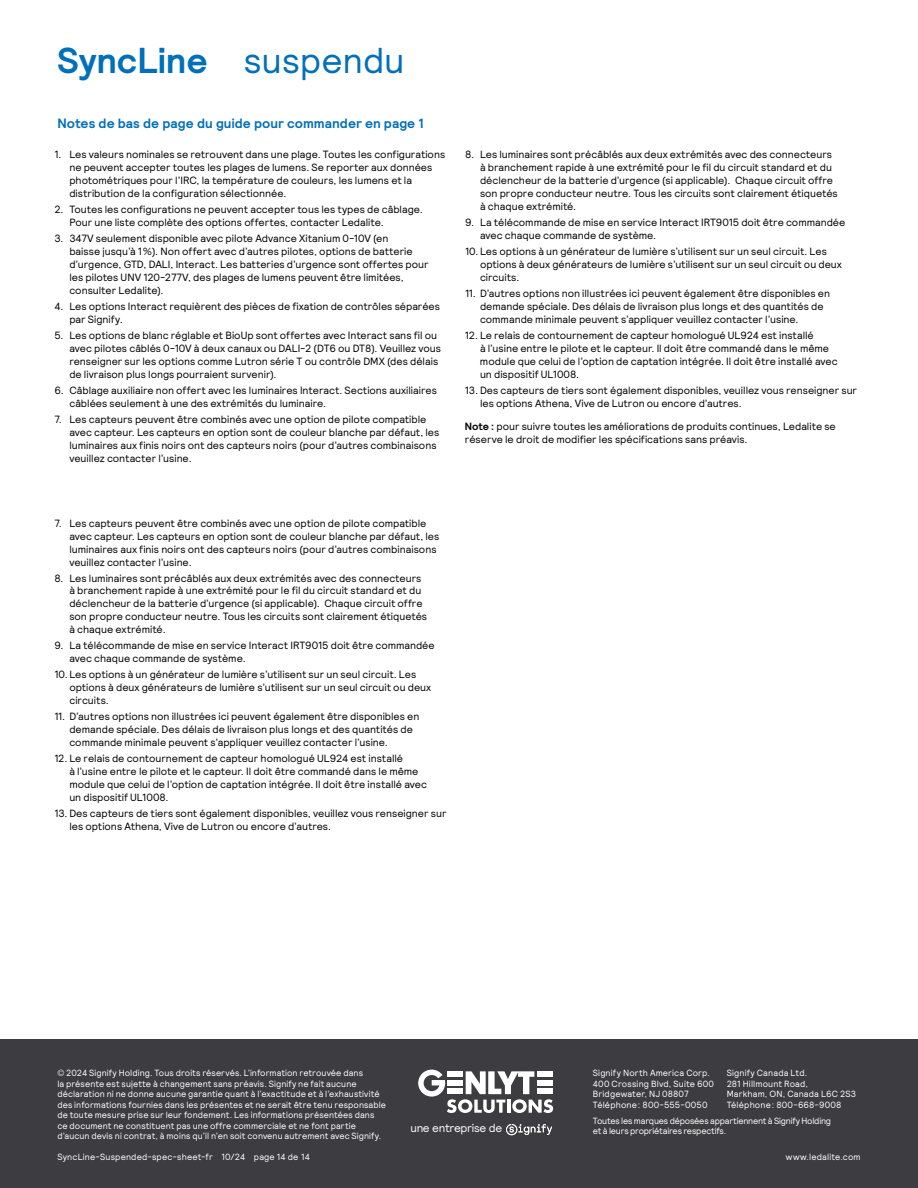
<style>
.page{position:relative;width:918px;height:1188px;background:#fff}
.page>*{position:absolute;margin:0;border:0;box-sizing:border-box;transform-origin:0 0}
.t1{font:700 36px "Signify Relative";color:#0070ba}
.t2{font:700 13.5px "Signify Relative";letter-spacing:.005em;color:#0070ba}
.t3{font:11.55px "Signify Relative";letter-spacing:-.03em;color:#fff}
.t4{font:10.5px/13px "Signify Relative";color:#000}
.t5{font:9px/10.5px "Signify Relative";letter-spacing:.01em;color:#fff}
.t6{font:9px/10.5px "Signify Relative";letter-spacing:-.02em;color:#fff}
.s1{font-weight:400}
.s2{font-weight:700}
</style>
<div class="page">
<div style="left:0;top:1040px;width:918px;height:148px;background:#3c3c41"></div>
<svg style="left:418px;top:1070px;width:135px;height:43px"></svg>
<svg style="left:506px;top:1124px;width:46px;height:11px"></svg>
<h1 class="t1" style="left:57px;top:37px;width:349px">SyncLine <span class="s1">suspendu</span></h1>
<p class="t2" style="left:57px;top:115px;width:368px">Notes de bas de page du guide pour commander en page 1</p>
<p class="t4" style="left:69px;top:148px;width:377px;text-indent:-15px">1. Les valeurs nominales se retrouvent dans une plage. Toutes les configurations ne peuvent accepter toutes les plages de lumens. Se reporter aux données photométriques pour l’IRC, la température de couleurs, les lumens et la distribution de la configuration sélectionnée.</p>
<p class="t4" style="left:69px;top:203px;width:355px;text-indent:-15px">2. Toutes les configurations ne peuvent accepter tous les types de câblage.<br>Pour une liste complète des options offertes, contacter Ledalite.</p>
<p class="t4" style="left:69px;top:231px;width:361px;text-indent:-15px">3. 347V seulement disponible avec pilote Advance Xitanium 0-10V (en<br>baisse jusqu’à 1%). Non offert avec d’autres pilotes, options de batterie d’urgence, GTD, DALI, Interact. Les batteries d’urgence sont offertes pour les pilotes UNV 120-277V, des plages de lumens peuvent être limitées, consulter Ledalite).</p>
<p class="t4" style="left:69px;top:299px;width:372px;text-indent:-15px">4. Les options Interact requièrent des pièces de fixation de contrôles séparées par Signify.</p>
<p class="t4" style="left:69px;top:328px;width:373px;text-indent:-15px">5. Les options de blanc réglable et BioUp sont offertes avec Interact sans fil ou avec pilotes câblés 0-10V à deux canaux ou DALI-2 (DT6 ou DT8). Veuillez vous renseigner sur les options comme Lutron série T ou contrôle DMX (des délais de livraison plus longs pourraient survenir).</p>
<p class="t4" style="left:69px;top:383px;width:369px;text-indent:-15px">6. Câblage auxiliaire non offert avec les luminaires Interact. Sections auxiliaires câblées seulement à une des extrémités du luminaire.</p>
<p class="t4" style="left:69px;top:412px;width:372px;text-indent:-15px">7. Les capteurs peuvent être combinés avec une option de pilote compatible avec capteur. Les capteurs en option sont de couleur blanche par défaut, les luminaires aux finis noirs ont des capteurs noirs (pour d’autres combinaisons veuillez contacter l’usine.</p>
<p class="t4" style="left:480px;top:148px;width:359px;text-indent:-15px">8. Les luminaires sont précâblés aux deux extrémités avec des connecteurs à branchement rapide à une extrémité pour le fil du circuit standard et du déclencheur de la batterie d’urgence (si applicable). Chaque circuit offre son propre conducteur neutre. Tous les circuits sont clairement étiquetés à chaque extrémité.</p>
<p class="t4" style="left:480px;top:216px;width:367px;text-indent:-15px">9. La télécommande de mise en service Interact IRT9015 doit être commandée avec chaque commande de système.</p>
<p class="t4" style="left:480px;top:244px;width:364px;text-indent:-15px">10.Les options à un générateur de lumière s’utilisent sur un seul circuit. Les options à deux générateurs de lumière s’utilisent sur un seul circuit ou deux circuits.</p>
<p class="t4" style="left:480px;top:286px;width:352px;text-indent:-15px">11. D’autres options non illustrées ici peuvent également être disponibles en demande spéciale. Des délais de livraison plus longs et des quantités de commande minimale peuvent s’appliquer veuillez contacter l’usine.</p>
<p class="t4" style="left:480px;top:328px;width:359px;text-indent:-15px">12. Le relais de contournement de capteur homologué UL924 est installé<br>à l’usine entre le pilote et le capteur. Il doit être commandé dans le même module que celui de l’option de captation intégrée. Il doit être installé avec un dispositif UL1008.</p>
<p class="t4" style="left:480px;top:383px;width:379px;text-indent:-15px">13. Des capteurs de tiers sont également disponibles, veuillez vous renseigner sur les options Athena, Vive de Lutron ou encore d’autres.</p>
<p class="t4" style="left:465px;top:420px;width:372px"><span class="s2">Note :</span> pour suivre toutes les améliorations de produits continues, Ledalite se réserve le droit de modifier les spécifications sans préavis.</p>
<p class="t4" style="left:69px;top:516px;width:372px;text-indent:-15px">7. Les capteurs peuvent être combinés avec une option de pilote compatible avec capteur. Les capteurs en option sont de couleur blanche par défaut, les luminaires aux finis noirs ont des capteurs noirs (pour d’autres combinaisons veuillez contacter l’usine.</p>
<p class="t4" style="left:69px;top:571px;width:359px;text-indent:-15px">8. Les luminaires sont précâblés aux deux extrémités avec des connecteurs à branchement rapide à une extrémité pour le fil du circuit standard et du déclencheur de la batterie d’urgence (si applicable). Chaque circuit offre son propre conducteur neutre. Tous les circuits sont clairement étiquetés à chaque extrémité.</p>
<p class="t4" style="left:69px;top:639px;width:367px;text-indent:-15px">9. La télécommande de mise en service Interact IRT9015 doit être commandée avec chaque commande de système.</p>
<p class="t4" style="left:69px;top:668px;width:364px;text-indent:-15px">10.Les options à un générateur de lumière s’utilisent sur un seul circuit. Les options à deux générateurs de lumière s’utilisent sur un seul circuit ou deux circuits.</p>
<p class="t4" style="left:69px;top:710px;width:352px;text-indent:-15px">11. D’autres options non illustrées ici peuvent également être disponibles en demande spéciale. Des délais de livraison plus longs et des quantités de commande minimale peuvent s’appliquer veuillez contacter l’usine.</p>
<p class="t4" style="left:69px;top:752px;width:359px;text-indent:-15px">12. Le relais de contournement de capteur homologué UL924 est installé<br>à l’usine entre le pilote et le capteur. Il doit être commandé dans le même module que celui de l’option de captation intégrée. Il doit être installé avec un dispositif UL1008.</p>
<p class="t4" style="left:69px;top:807px;width:379px;text-indent:-15px">13. Des capteurs de tiers sont également disponibles, veuillez vous renseigner sur les options Athena, Vive de Lutron ou encore d’autres.</p>
<p class="t5" style="left:57px;top:1068px;width:330px">© 2024 Signify Holding. Tous droits réservés. L’information retrouvée dans<br>la présente est sujette à changement sans préavis. Signify ne fait aucune déclaration ni ne donne aucune garantie quant à l’exactitude et à l’exhaustivité des informations fournies dans les présentes et ne serait être tenu responsable de toute mesure prise sur leur fondement. Les informations présentées dans ce document ne constituent pas une offre commerciale et ne font partie d’aucun devis ni contrat, à moins qu’il n’en soit convenu autrement avec Signify.</p>
<p class="t5" style="left:57px;top:1151px;width:254px">SyncLine-Suspended-spec-sheet-fr 10/24 page 14 de 14</p>
<p class="t3" style="left:411px;top:1121px;width:93px">une entreprise de</p>
<p class="t5" style="left:593px;top:1068px;width:123px">Signify North America Corp.<br>400 Crossing Blvd, Suite 600<br>Bridgewater, NJ 08807<br>Téléphone: 800-555-0050</p>
<p class="t5" style="left:727px;top:1068px;width:131px">Signify Canada Ltd.<br>281 Hillmount Road,<br>Markham, ON, Canada L6C 2S3<br>Téléphone: 800-668-9008</p>
<p class="t6" style="left:593px;top:1115px;width:240px">Toutes les marques déposées appartiennent à Signify Holding et à leurs propriétaires respectifs.</p>
<p class="t5" style="left:786px;top:1151px;width:76px">www.ledalite.com</p>
</div>
